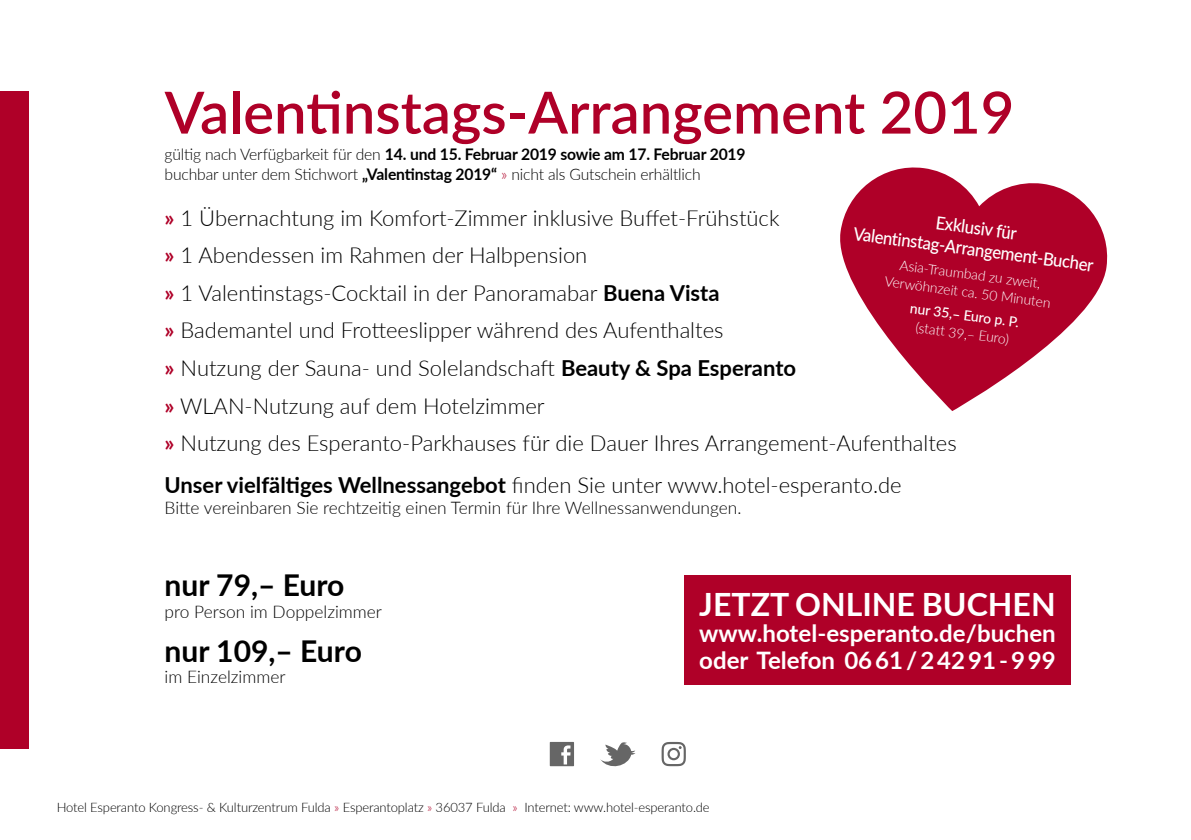
<style>
.page{position:relative;width:1191px;height:840px;background:#fff}
.page>*{position:absolute;margin:0;border:0;box-sizing:border-box;transform-origin:0 0}
.H1_B_S{font:600 58px "Lato";color:#af0028}
.Fließtext{font:700 32px "Lato";color:#fff}
.Klein{font:700 30px "Lato";color:#000}
.Fließtext-2{font:700 24px/26.6px "Lato";color:#fff}
.Fließtext-3{font:300 22px "Lato";color:#000}
.Fließtext_7W{font:500 18px/21.6px "Lato";color:#fff;text-align:center;scale:.93 1}
.Fließtext-4{font:300 17.4px "Lato";color:#000}
.Klein-2{font:300 17.4px "Lato";color:#000}
.Fließtext-5{font:300 16px/19.2px "Lato";letter-spacing:-.01em;color:#000}
.Klein_7W{font:300 14px/18px "Lato";color:#fff;text-align:center}
.Klein_7W-2{font:500 14px/18px "Lato";color:#fff;text-align:center}
.Klein-3{font:300 13px "Lato";letter-spacing:-.01em;color:#000}
.s1{font-weight:700}
.s2{color:#af0028}
.s3{font-weight:700;color:#af0028}
.s4{font-weight:300}
</style>
<div class="page">
<div style="left:0;top:91px;width:28px;height:657px;background:#af0028"></div>
<div style="left:550px;top:741px;width:24px;height:24px;background:#666"></div>
<svg style="left:561px;top:745px;width:9px;height:19px"></svg>
<svg style="left:661px;top:741px;width:25px;height:24px"></svg>
<svg style="left:600px;top:742px;width:35px;height:23px"></svg>
<div style="left:684px;top:574px;width:387px;height:110px;background:#af0028"></div>
<svg style="left:840px;top:167px;width:268px;height:244px;fill:#af0028"></svg>
<p class="H1_B_S" style="left:165px;top:70px;width:851px">Valentinstags-Arrangement 2019</p>
<p class="Fließtext-5" style="left:165px;top:144px;width:582px">gültig nach Verfügbarkeit für den <span class="s1">14. und 15. Februar 2019 sowie am 17. Februar 2019 </span>buchbar unter dem Stichwort <span class="s1">„Valentinstag 2019“</span> <span class="s2">»</span> nicht als Gutschein erhältlich</p>
<p class="Fließtext-3" style="left:165px;top:202px;width:616px"><span class="s3">»</span> 1 Übernachtung im Komfort-Zimmer inklusive Buffet-Frühstück</p>
<p class="Fließtext-3" style="left:165px;top:240px;width:424px"><span class="s3">»</span> 1 Abendessen im Rahmen der Halbpension</p>
<p class="Fließtext-3" style="left:165px;top:277px;width:556px"><span class="s3">»</span> 1 Valentinstags-Cocktail in der Panoramabar <span class="s1">Buena Vista</span></p>
<p class="Fließtext-3" style="left:165px;top:315px;width:560px"><span class="s3">»</span> Bademantel und Frotteeslipper während des Aufenthaltes</p>
<p class="Fließtext-3" style="left:165px;top:352px;width:633px"><span class="s3">»</span> Nutzung der Sauna- und Solelandschaft <span class="s1">Beauty &amp; Spa Esperanto</span></p>
<p class="Fließtext-3" style="left:165px;top:390px;width:381px"><span class="s3">»</span> WLAN-Nutzung auf dem Hotelzimmer</p>
<p class="Fließtext-3" style="left:165px;top:427px;width:793px"><span class="s3">»</span> Nutzung des Esperanto-Parkhauses für die Dauer Ihres Arrangement-Aufenthaltes</p>
<p class="Fließtext-3" style="left:165px;top:469px;width:738px"><span class="s1">Unser vielfältiges Wellnessangebot</span> finden Sie unter www.hotel-esperanto.de</p>
<p class="Fließtext-4" style="left:165px;top:495px;width:578px">Bitte vereinbaren Sie rechtzeitig einen Termin für Ihre Wellnessanwendungen.</p>
<p class="Fließtext_7W" style="left:857px;top:201px;width:262px;rotate:7deg">Exklusiv für<br>Valentinstag-Arrangement-Bucher</p>
<p class="Klein_7W" style="left:888px;top:253px;width:169px;rotate:8deg">Asia-Traumbad zu zweit,<br>Verwöhnzeit ca. 50 Minuten</p>
<p class="Klein_7W-2" style="left:911px;top:298px;width:111px;rotate:8deg">nur 35,– Euro p. P. <span class="s4">(statt 39,– Euro)</span></p>
<p class="Klein" style="left:165px;top:563px;width:181px">nur 79,– Euro</p>
<p class="Klein-2" style="left:165px;top:599px;width:219px">pro Person im Doppelzimmer</p>
<p class="Klein" style="left:165px;top:628px;width:199px">nur 109,– Euro</p>
<p class="Klein-2" style="left:165px;top:664px;width:122px">im Einzelzimmer</p>
<p class="Fließtext" style="left:699px;top:580px;width:358px">JETZT ONLINE BUCHEN</p>
<p class="Fließtext-2" style="left:699px;top:619px;width:358px">www.hotel-esperanto.de/buchen oder Telefon 06 61 / 2 42 91 - 9 99</p>
<p class="Klein-3" style="left:57px;top:797px;width:654px">Hotel Esperanto Kongress- &amp; Kulturzentrum Fulda <span class="s2">»</span> Esperantoplatz <span class="s2">»</span> 36037 Fulda <span class="s2">»</span> Internet: www.hotel-esperanto.de</p>
</div>
